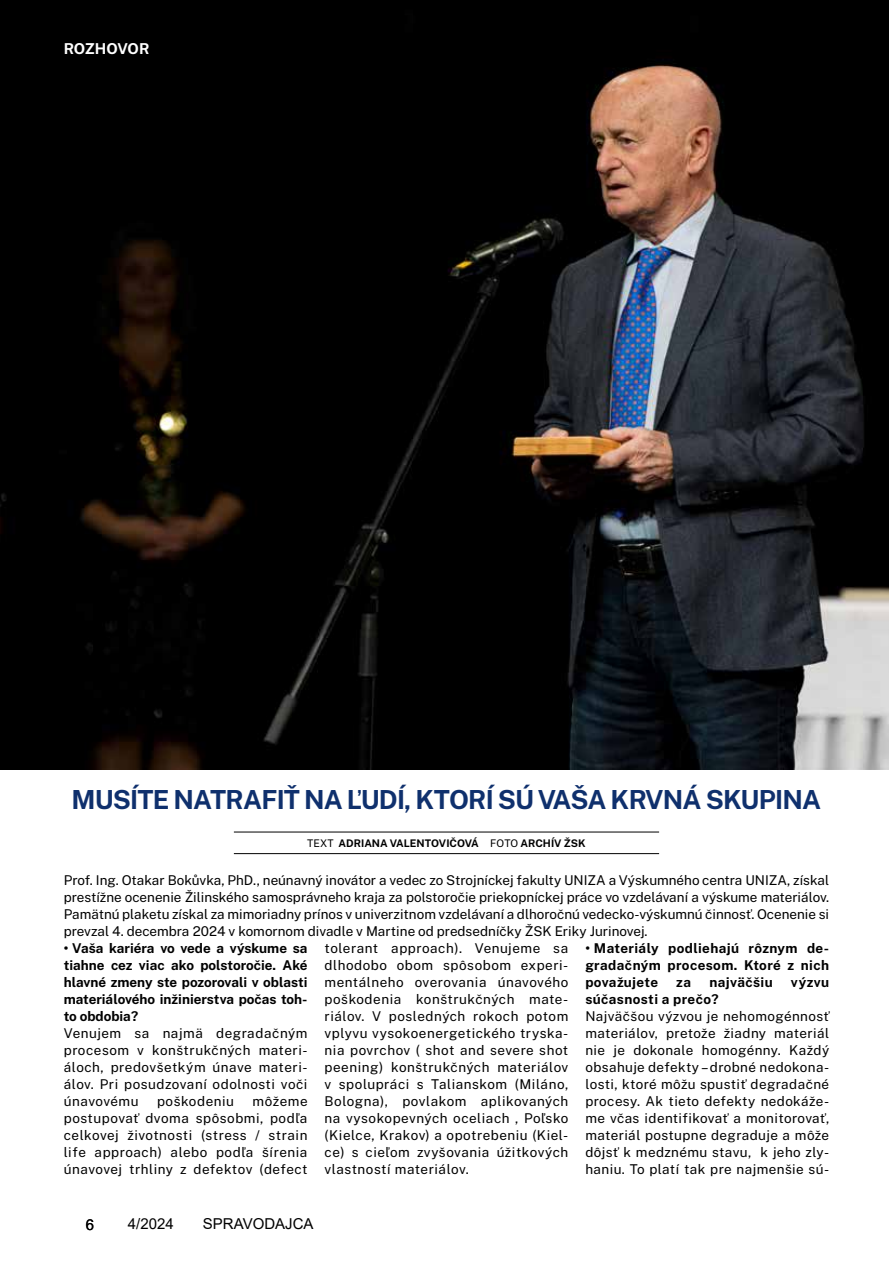
<style>
.page{position:relative;width:893px;height:1263px;background:#fff}
.page>*{position:absolute;margin:0;border:0;box-sizing:border-box;transform-origin:0 0}
.t1{font:700 26.25px "Public Sans";letter-spacing:-.03em;color:#0f306d}
.t2{font:15px "Arial";color:#000}
.t3{font:700 15px "Public Sans";letter-spacing:-.015em;color:#fff}
.t4{font:13.5px/17px "Public Sans";letter-spacing:.03em;color:#000;text-align:justify}
.t5{font:700 13.5px/17px "Public Sans";letter-spacing:.025em;color:#000;text-align:justify}
.t6{font:700 10.5px "Public Sans";color:#000}
.s1{font-weight:400}
</style>
<div class="page">
<img style="left:0;top:0;width:889px;height:770px">
<hr style="left:234px;top:832px;width:425px;height:1px;background:#000">
<hr style="left:234px;top:853px;width:425px;height:1px;background:#000">
<p class="t3" style="left:64px;top:37px;width:87px">ROZHOVOR</p>
<h1 class="t1" style="left:72px;top:780px;width:751px">MUSÍTE NATRAFIŤ NA ĽUDÍ, KTORÍ SÚ VAŠA KRVNÁ SKUPINA</h1>
<p class="t6" style="left:307px;top:835px;width:280px"><span class="s1">TEXT</span> ADRIANA VALENTOVIČOVÁ <span class="s1">FOTO</span> ARCHÍV ŽSK</p>
<p class="t4" style="left:64px;top:870px;width:767px">Prof. Ing. Otakar Bokůvka, PhD., neúnavný inovátor a vedec zo Strojníckej fakulty UNIZA a Výskumného centra UNIZA, získal prestížne ocenenie Žilinského samosprávneho kraja za polstoročie priekopníckej práce vo vzdelávaní a výskume materiálov.<br>Pamätnú plaketu získal za mimoriadny prínos v univerzitnom vzdelávaní a dlhoročnú vedecko-výskumnú činnosť. Ocenenie si prevzal 4. decembra 2024 v komornom divadle v Martine od predsedníčky ŽSK Eriky Jurinovej.</p>
<p class="t5" style="left:64px;top:938px;width:245px">• Vaša kariéra vo vede a výskume sa tiahne cez viac ako polstoročie. Aké hlavné zmeny ste pozorovali v oblasti materiálového inžinierstva počas toh&shy;to obdobia?</p>
<p class="t4" style="left:64px;top:1023px;width:245px">Venujem sa najmä degradačným procesom v konštrukčných materi&shy;áloch, predovšetkým únave materi&shy;álov. Pri posudzovaní odolnosti voči únavovému</p>
<p class="t4" style="left:325px;top:938px;width:245px">tolerant approach). Venujeme sa dlhodobo obom spôsobom experi&shy;mentálneho overovania únavového poškodenia konštrukčných mate&shy;riálov. V posledných rokoch potom vplyvu vysokoenergetického tryska&shy;nia povrchov ( shot and severe shot peening) konštrukčných materiálov v spolupráci s Talianskom (Miláno, Bologna), povlakom aplikovaných na vysokopevných oceliach , Poľsko (Kielce, Krakov) a opotrebeniu (Kiel&shy;ce) s cieľom zvyšovania úžitkových vlastností materiálov.</p>
<p class="t5" style="left:585px;top:938px;width:245px">• Materiály podliehajú rôznym de&shy;gradačným procesom. Ktoré z nich považujete</p>
<p class="t5" style="left:676px;top:972px;width:16px">za</p>
<p class="t5" style="left:709px;top:972px;width:65px">najväčšiu</p>
<p class="t5" style="left:791px;top:972px;width:40px">výzvu</p>
<p class="t5" style="left:585px;top:989px;width:135px">súčasnosti a prečo?</p>
<p class="t4" style="left:585px;top:1006px;width:245px">Najväčšou výzvou je nehomogénnosť materiálov, pretože žiadny materiál nie je dokonale homogénny. Každý obsahuje defekty – drobné nedokona&shy;losti, ktoré môžu spustiť degradačné procesy. Ak tieto defekty nedokáže&shy;me včas identifikovať a monitorovať, materiál postupne degraduje a môže dôjsť k medznému stavu, k jeho zly&shy;haniu. To platí tak pre najmenšie sú-</p>
<p class="t4" style="left:157px;top:1091px;width:78px">poškodeniu</p>
<p class="t4" style="left:64px;top:1091px;width:245px;text-indent:189px">môžeme postupovať dvoma spôsobmi, podľa celkovej životnosti (stress / strain life approach) alebo podľa šírenia únavovej trhliny z defektov (defect</p>
<p class="t2" style="left:86px;top:1214px;width:10px">6</p>
<p class="t2" style="left:128px;top:1214px;width:47px">4/2024</p>
<p class="t2" style="left:203px;top:1214px;width:112px">SPRAVODAJCA</p>
</div>
